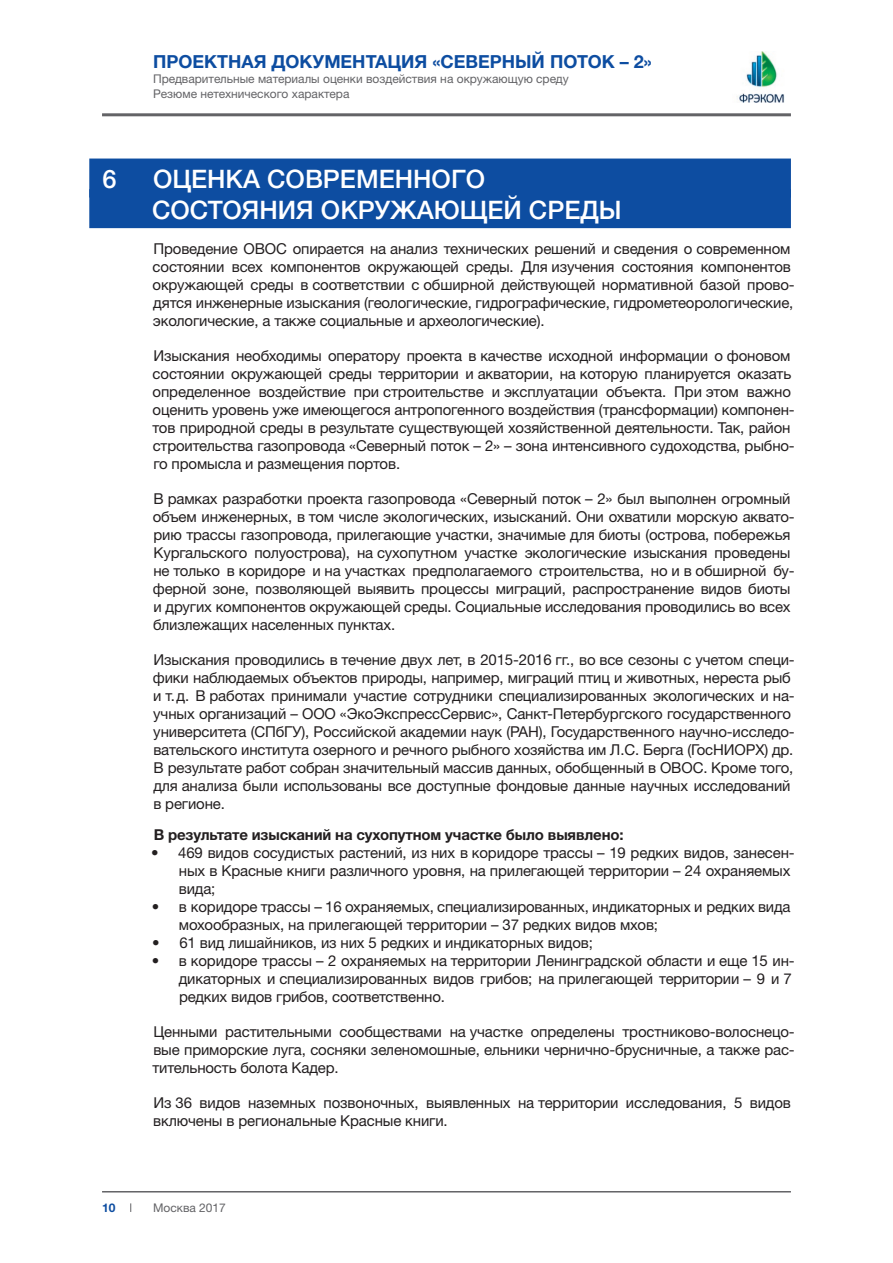
<style>
.page{position:relative;width:893px;height:1263px;background:#fff}
.page>*{position:absolute;margin:0;border:0;box-sizing:border-box;transform-origin:0 0}
.t1{font:500 25.5px/30.6px "Helvetica Neue LTCYR";color:#fff}
.t2{font:700 18px "Helvetica Neue LTCYR";color:#0d4da1}
.t3{font:15px/18px "Helvetica Neue LTCYR";letter-spacing:-.01em;color:#231f20}
.t4{font:700 15px "Helvetica Neue LTCYR";letter-spacing:-.01em;color:#231f20}
.t5{font:12px/14.4px "Helvetica Neue LTCYR";color:#636366}
.t6{font:700 12px "Helvetica Neue LTCYR";color:#0d4da1}
</style>
<div class="page">
<img style="left:737px;top:51px;width:48px;height:51px">
<div style="left:89px;top:159px;width:702px;height:39px;background:#0d4da1"></div>
<div style="left:89px;top:189px;width:702px;height:39px;background:#0d4da1"></div>
<hr style="left:102px;top:113px;width:689px;height:3px;background:#636366">
<hr style="left:102px;top:1191px;width:689px;height:1px;background:#636366">
<p class="t2" style="left:153px;top:51px;width:500px">ПРОЕКТНАЯ ДОКУМЕНТАЦИЯ «СЕВЕРНЫЙ ПОТОК – 2»</p>
<p class="t5" style="left:153px;top:72px;width:417px">Предварительные материалы оценки воздействия на окружающую среду<br>Резюме нетехнического характера</p>
<h1 class="t1" style="left:103px;top:164px;width:16px">6</h1>
<h1 class="t1" style="left:152px;top:164px;width:471px">ОЦЕНКА СОВРЕМЕННОГО<br>СОСТОЯНИЯ ОКРУЖАЮЩЕЙ СРЕДЫ</h1>
<p class="t3" style="left:153px;top:239px;width:644px">Проведение ОВОС опирается на анализ технических решений и сведения о современном состоянии всех компонентов окружающей среды. Для изучения состояния компонентов окружающей среды в соответствии с обширной действующей нормативной базой прово&shy;дятся инженерные изыскания (геологические, гидрографические, гидрометеорологические, экологические, а также социальные и археологические).</p>
<p class="t3" style="left:152px;top:346px;width:644px">Изыскания необходимы оператору проекта в качестве исходной информации о фоновом состоянии окружающей среды территории и акватории, на которую планируется оказать определенное воздействие при строительстве и эксплуатации объекта. При этом важно оценить уровень уже имеющегося антропогенного воздействия (трансформации) компонен&shy;тов природной среды в результате существующей хозяйственной деятельности. Так, район строительства газопровода «Северный поток – 2» – зона интенсивного судоходства, рыбно&shy;го промысла и размещения портов.</p>
<p class="t3" style="left:153px;top:489px;width:644px">В рамках разработки проекта газопровода «Северный поток – 2» был выполнен огромный объем инженерных, в том числе экологических, изысканий. Они охватили морскую аквато&shy;рию трассы газопровода, прилегающие участки, значимые для биоты (острова, побережья Кургальского полуострова), на сухопутном участке экологические изыскания проведены не только в коридоре и на участках предполагаемого строительства, но и в обширной бу&shy;ферной зоне, позволяющей выявить процессы миграций, распространение видов биоты и других компонентов окружающей среды. Социальные исследования проводились во всех близлежащих населенных пунктах.</p>
<p class="t3" style="left:153px;top:650px;width:643px">Изыскания проводились в течение двух лет, в 2015‑2016 гг., во все сезоны с учетом специ&shy;фики наблюдаемых объектов природы, например, миграций птиц и животных, нереста рыб и т.д. В работах принимали участие сотрудники специализированных экологических и на&shy;учных организаций – ООО «ЭкоЭкспрессСервис», Санкт-Петербургского государственного университета (СПбГУ), Российской академии наук (РАН), Государственного научно-исследо&shy;вательского института озерного и речного рыбного хозяйства им Л.С. Берга (ГосНИОРХ) др.<br>В результате работ собран значительный массив данных, обобщенный в ОВОС. Кроме того, для анализа были использованы все доступные фондовые данные научных исследований в регионе.</p>
<p class="t4" style="left:154px;top:825px;width:471px">В результате изысканий на сухопутном участке было выявлено:</p>
<p class="t3" style="left:179px;top:843px;width:617px;text-indent:-28px">• 469 видов сосудистых растений, из них в коридоре трассы – 19 редких видов, занесен&shy;ных в Красные книги различного уровня, на прилегающей территории – 24 охраняемых вида;</p>
<p class="t3" style="left:179px;top:897px;width:613px;text-indent:-27px">• в коридоре трассы – 16 охраняемых, специализированных, индикаторных и редких вида мохообразных, на прилегающей территории – 37 редких видов мхов;</p>
<p class="t3" style="left:152px;top:933px;width:442px">• 61 вид лишайников, из них 5 редких и индикаторных видов;</p>
<p class="t3" style="left:179px;top:951px;width:617px;text-indent:-27px">• в коридоре трассы – 2 охраняемых на территории Ленинградской области и еще 15 ин&shy;дикаторных и специализированных видов грибов; на прилегающей территории – 9 и 7 редких видов грибов, соответственно.</p>
<p class="t3" style="left:152px;top:1022px;width:644px;text-align:justify">Ценными растительными сообществами на участке определены тростниково-волоснецо&shy;вые приморские луга, сосняки зеленомошные, ельники чернично-брусничные, а также рас&shy;тительность болота Кадер.</p>
<p class="t3" style="left:153px;top:1093px;width:639px">Из 36 видов наземных позвоночных, выявленных на территории исследования, 5 видов включены в региональные Красные книги.</p>
<p class="t6" style="left:102px;top:1200px;width:15px">10</p>
<p class="t5" style="left:153px;top:1200px;width:74px">Москва 2017</p>
</div>
